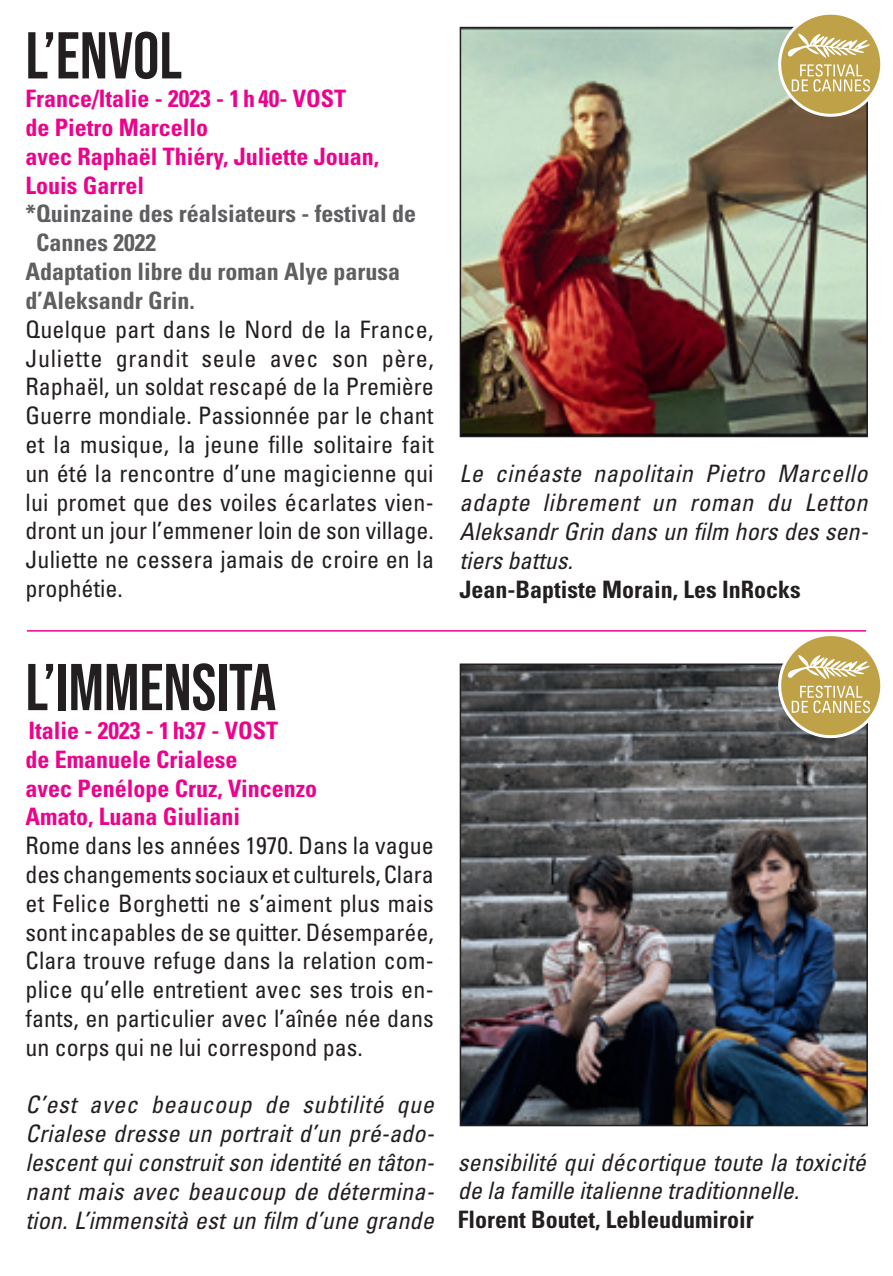
<style>
.page{position:relative;width:893px;height:1276px;background:#fff}
.page>*{position:absolute;margin:0;border:0;box-sizing:border-box;transform-origin:0 0}
.t1{font:66px "Bebas Neue";color:#231f20}
.t2{font:condensed 24px/28.8px "Univers";color:#231f20;text-align:justify}
.t3{font:italic condensed 24px/28.8px "Univers";letter-spacing:.005em;color:#231f20;text-align:justify}
.t4{font:700 condensed 24px/28.8px "Univers";color:#ed028c}
.t5{font:700 condensed 24px/28.8px "Univers";color:#5f5f62}
.t6{font:700 condensed 24px "Univers";color:#231f20}
</style>
<div class="page">
<img style="left:463px;top:30px;width:402px;height:404px">
<div style="left:460px;top:27px;width:408px;height:410px;border:2px solid #231f20"></div>
<img style="left:463px;top:666px;width:402px;height:457px">
<div style="left:460px;top:663px;width:408px;height:463px;border:2px solid #231f20"></div>
<hr style="left:27px;top:630px;width:839px;height:1px;background:#ed028c">
<svg style="left:775px;top:14px;width:106px;height:104px"></svg>
<svg style="left:775px;top:630px;width:106px;height:109px"></svg>
<p class="t1" style="left:26px;top:18px;width:158px">L’ENVOL</p>
<p class="t4" style="left:26px;top:84px;width:322px">France/Italie - 2023 - 1h40- VOST</p>
<p class="t4" style="left:26px;top:113px;width:184px">de Pietro Marcello</p>
<p class="t4" style="left:26px;top:142px;width:355px">avec Raphaël Thiéry, Juliette Jouan,<br>Louis Garrel</p>
<p class="t5" style="left:36px;top:199px;width:381px;text-indent:-11px">*Quinzaine des réalsiateurs - festival de<br>Cannes 2022</p>
<p class="t5" style="left:26px;top:257px;width:376px">Adaptation libre du roman Alye parusa d’Aleksandr Grin.</p>
<p class="t2" style="left:26px;top:314px;width:410px">Quelque part dans le Nord de la France, Juliette grandit seule avec son père, Raphaël, un soldat rescapé de la Première Guerre mondiale. Passionnée par le chant et la musique, la jeune fille solitaire fait un été la rencontre d’une magicienne qui lui promet que des voiles écarlates vien&shy;dront un jour l’emmener loin de son village.<br>Juliette ne cessera jamais de croire en la prophétie.</p>
<p class="t1" style="left:26px;top:650px;width:252px">L’IMMENSITA</p>
<p class="t4" style="left:29px;top:716px;width:251px">Italie - 2023 - 1h37 - VOST</p>
<p class="t4" style="left:26px;top:744px;width:213px">de Emanuele Crialese</p>
<p class="t4" style="left:26px;top:773px;width:293px">avec Penélope Cruz, Vincenzo<br>Amato, Luana Giuliani</p>
<p class="t2" style="left:26px;top:831px;width:410px">Rome dans les années 1970. Dans la vague des changements sociaux et culturels, Clara et Felice Borghetti ne s’aiment plus mais sont incapables de se quitter. Désemparée, Clara trouve refuge dans la relation com&shy;plice qu’elle entretient avec ses trois en&shy;fants, en particulier avec l’aînée née dans un corps qui ne lui correspond pas.</p>
<p class="t3" style="left:26px;top:1090px;width:410px">C’est avec beaucoup de subtilité que Crialese dresse un portrait d’un pré-ado&shy;lescent qui construit son identité en tâton&shy;nant mais avec beaucoup de détermina&shy;tion. L’immensità est un film d’une grande</p>
<p class="t3" style="left:459px;top:459px;width:410px">Le cinéaste napolitain Pietro Marcello adapte librement un roman du Letton Aleksandr Grin dans un film hors des sen&shy;tiers battus.</p>
<p class="t6" style="left:459px;top:574px;width:343px">Jean-Baptiste Morain, Les InRocks</p>
<p class="t3" style="left:458px;top:1147px;width:410px">sensibilité qui décortique toute la toxicité de la famille italienne traditionnelle.</p>
<p class="t6" style="left:458px;top:1205px;width:297px">Florent Boutet, Lebleudumiroir</p>
</div>
